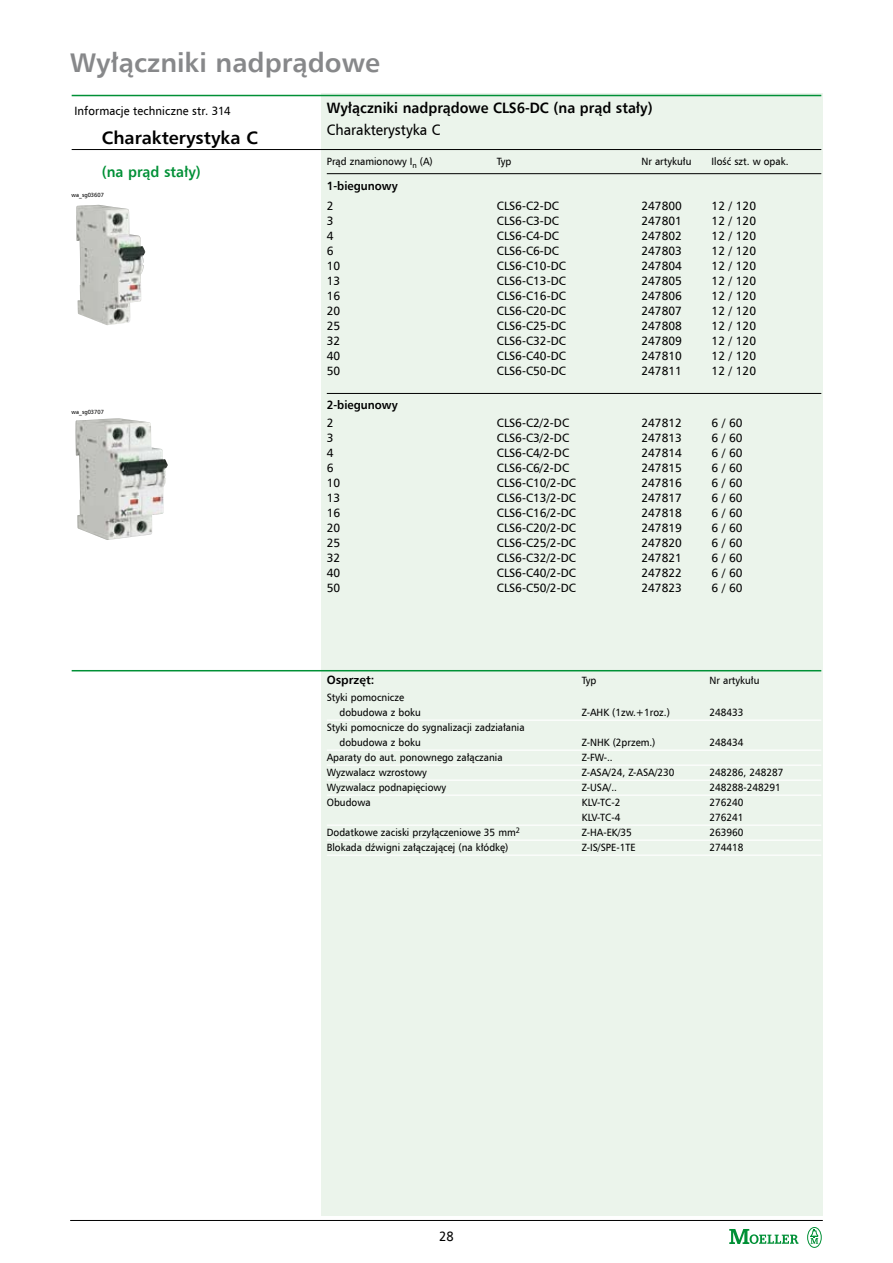
<style>
.page{position:relative;width:893px;height:1263px;background:#fff}
.page>*{position:absolute;margin:0;border:0;box-sizing:border-box;transform-origin:0 0}
.t1{font:700 27px "Humnst 777 EU";color:#87888a}
.t2{font:700 18px "Humnst 777 EU";color:#000}
.t3{font:700 15px/21.6px "Humnst 777 EU";color:#000;scale:.94 1}
.t4{font:700 15px "Humnst 777 EU";color:#009036;scale:.94 1}
.t5{font:13.5px "Humnst 777 EU";color:#000;scale:.94 1}
.t6{font:12px/15px "Humnst 777 EU";color:#000}
.t7{font:12px "Humnst 777 EU";color:#000;scale:.94 1}
.t8{font:700 12px/20px "Humnst 777 EU";color:#000;scale:.94 1}
.t9{font:700 12px "Humnst 777 EU";color:#000}
.t10{font:10.5px/15px "Humnst 777 EU";color:#000;scale:.94 1}
.t11{font:6px "Humnst 777 EU";color:#000;scale:.94 1}
.s1{font-weight:400}
</style>
<div class="page">
<hr style="left:70px;top:1220px;width:753px;height:1px;background:#000">
<svg style="left:729px;top:1229px;width:69px;height:15px"></svg>
<svg style="left:810px;top:1229px;width:9px;height:15px"></svg>
<div style="left:807px;top:1227px;width:15px;height:21px;border:1px solid #009036;border-radius:50%"></div>
<div style="left:321px;top:94px;width:502px;height:1122px;background:#ebf4eb"></div>
<hr style="left:72px;top:670px;width:749px;height:1px;background:#009036">
<hr style="left:327px;top:719px;width:494px;height:2px;background:#fff">
<hr style="left:327px;top:749px;width:494px;height:2px;background:#fff">
<hr style="left:327px;top:764px;width:494px;height:2px;background:#fff">
<hr style="left:327px;top:779px;width:494px;height:2px;background:#fff">
<hr style="left:327px;top:794px;width:494px;height:2px;background:#fff">
<hr style="left:327px;top:824px;width:494px;height:2px;background:#fff">
<hr style="left:327px;top:839px;width:494px;height:2px;background:#fff">
<hr style="left:327px;top:854px;width:494px;height:2px;background:#fff">
<hr style="left:72px;top:95px;width:749px;height:1px;background:#009036">
<hr style="left:72px;top:149px;width:749px;height:1px;background:#000">
<hr style="left:327px;top:173px;width:494px;height:1px;background:#000">
<hr style="left:327px;top:393px;width:494px;height:1px;background:#000">
<img style="left:76px;top:205px;width:69px;height:120px">
<img style="left:76px;top:418px;width:92px;height:122px">
<p class="t1" style="left:70px;top:45px;width:311px">Wyłączniki nadprądowe</p>
<p class="t7" style="left:74px;top:103px;width:168px">Informacje techniczne str. 314</p>
<p class="t2" style="left:102px;top:126px;width:158px">Charakterystyka C</p>
<p class="t4" style="left:102px;top:162px;width:107px">(na prąd stały)</p>
<p class="t11" style="left:72px;top:192px;width:36px">wa_sg03607</p>
<p class="t11" style="left:72px;top:408px;width:36px">wa_sg03707</p>
<p class="t3" style="left:327px;top:97px;width:348px">Wyłączniki nadprądowe CLS6-DC (na prąd stały)<br><span class="s1">Charakterystyka C</span></p>
<p class="t10" style="left:327px;top:153px;width:114px">Prąd znamionowy I<sub>n</sub> (A)</p>
<p class="t10" style="left:497px;top:153px;width:17px">Typ</p>
<p class="t10" style="left:641px;top:153px;width:55px">Nr artykułu</p>
<p class="t10" style="left:712px;top:153px;width:83px">Ilość szt. w opak.</p>
<p class="t8" style="left:327px;top:176px;width:77px">1-biegunowy<br><span class="s1">2</span></p>
<p class="t6" style="left:327px;top:213px;width:15px">3<br>4<br>6<br>10<br>13<br>16<br>20<br>25<br>32<br>40<br>50</p>
<p class="t6" style="left:497px;top:198px;width:64px">CLS6-C2-DC</p>
<p class="t6" style="left:641px;top:198px;width:42px">247800</p>
<p class="t6" style="left:712px;top:198px;width:46px">12 / 120</p>
<p class="t6" style="left:497px;top:213px;width:64px">CLS6-C3-DC</p>
<p class="t6" style="left:641px;top:213px;width:42px">247801</p>
<p class="t6" style="left:712px;top:213px;width:46px">12 / 120</p>
<p class="t6" style="left:497px;top:228px;width:64px">CLS6-C4-DC</p>
<p class="t6" style="left:641px;top:228px;width:42px">247802</p>
<p class="t6" style="left:712px;top:228px;width:46px">12 / 120</p>
<p class="t6" style="left:497px;top:243px;width:64px">CLS6-C6-DC</p>
<p class="t6" style="left:641px;top:243px;width:42px">247803</p>
<p class="t6" style="left:712px;top:243px;width:46px">12 / 120</p>
<p class="t6" style="left:497px;top:258px;width:70px">CLS6-C10-DC</p>
<p class="t6" style="left:641px;top:258px;width:42px">247804</p>
<p class="t6" style="left:712px;top:258px;width:46px">12 / 120</p>
<p class="t6" style="left:497px;top:273px;width:70px">CLS6-C13-DC</p>
<p class="t6" style="left:641px;top:273px;width:42px">247805</p>
<p class="t6" style="left:712px;top:273px;width:46px">12 / 120</p>
<p class="t6" style="left:497px;top:288px;width:70px">CLS6-C16-DC</p>
<p class="t6" style="left:641px;top:288px;width:42px">247806</p>
<p class="t6" style="left:712px;top:288px;width:46px">12 / 120</p>
<p class="t6" style="left:497px;top:303px;width:70px">CLS6-C20-DC</p>
<p class="t6" style="left:641px;top:303px;width:42px">247807</p>
<p class="t6" style="left:712px;top:303px;width:46px">12 / 120</p>
<p class="t6" style="left:497px;top:318px;width:70px">CLS6-C25-DC</p>
<p class="t6" style="left:641px;top:318px;width:42px">247808</p>
<p class="t6" style="left:712px;top:318px;width:46px">12 / 120</p>
<p class="t6" style="left:497px;top:333px;width:70px">CLS6-C32-DC</p>
<p class="t6" style="left:641px;top:333px;width:42px">247809</p>
<p class="t6" style="left:712px;top:333px;width:46px">12 / 120</p>
<p class="t6" style="left:497px;top:348px;width:70px">CLS6-C40-DC</p>
<p class="t6" style="left:641px;top:348px;width:42px">247810</p>
<p class="t6" style="left:712px;top:348px;width:46px">12 / 120</p>
<p class="t6" style="left:497px;top:363px;width:70px">CLS6-C50-DC</p>
<p class="t6" style="left:641px;top:363px;width:42px">247811</p>
<p class="t6" style="left:712px;top:363px;width:46px">12 / 120</p>
<p class="t8" style="left:327px;top:395px;width:77px;line-height:17.9px">2-biegunowy<br><span class="s1">2</span></p>
<p class="t6" style="left:327px;top:430px;width:15px">3<br>4<br>6<br>10<br>13<br>16<br>20<br>25<br>32<br>40<br>50</p>
<p class="t6" style="left:497px;top:415px;width:74px">CLS6-C2/2-DC</p>
<p class="t6" style="left:641px;top:415px;width:42px">247812</p>
<p class="t6" style="left:712px;top:415px;width:32px">6 / 60</p>
<p class="t6" style="left:497px;top:430px;width:74px">CLS6-C3/2-DC</p>
<p class="t6" style="left:641px;top:430px;width:42px">247813</p>
<p class="t6" style="left:712px;top:430px;width:32px">6 / 60</p>
<p class="t6" style="left:497px;top:445px;width:74px">CLS6-C4/2-DC</p>
<p class="t6" style="left:641px;top:445px;width:42px">247814</p>
<p class="t6" style="left:712px;top:445px;width:32px">6 / 60</p>
<p class="t6" style="left:497px;top:460px;width:74px">CLS6-C6/2-DC</p>
<p class="t6" style="left:641px;top:460px;width:42px">247815</p>
<p class="t6" style="left:712px;top:460px;width:32px">6 / 60</p>
<p class="t6" style="left:497px;top:475px;width:81px">CLS6-C10/2-DC</p>
<p class="t6" style="left:641px;top:475px;width:42px">247816</p>
<p class="t6" style="left:712px;top:475px;width:32px">6 / 60</p>
<p class="t6" style="left:497px;top:490px;width:81px">CLS6-C13/2-DC</p>
<p class="t6" style="left:641px;top:490px;width:42px">247817</p>
<p class="t6" style="left:712px;top:490px;width:32px">6 / 60</p>
<p class="t6" style="left:497px;top:505px;width:81px">CLS6-C16/2-DC</p>
<p class="t6" style="left:641px;top:505px;width:42px">247818</p>
<p class="t6" style="left:712px;top:505px;width:32px">6 / 60</p>
<p class="t6" style="left:497px;top:520px;width:81px">CLS6-C20/2-DC</p>
<p class="t6" style="left:641px;top:520px;width:42px">247819</p>
<p class="t6" style="left:712px;top:520px;width:32px">6 / 60</p>
<p class="t6" style="left:497px;top:535px;width:81px">CLS6-C25/2-DC</p>
<p class="t6" style="left:641px;top:535px;width:42px">247820</p>
<p class="t6" style="left:712px;top:535px;width:32px">6 / 60</p>
<p class="t6" style="left:497px;top:550px;width:81px">CLS6-C32/2-DC</p>
<p class="t6" style="left:641px;top:550px;width:42px">247821</p>
<p class="t6" style="left:712px;top:550px;width:32px">6 / 60</p>
<p class="t6" style="left:497px;top:565px;width:81px">CLS6-C40/2-DC</p>
<p class="t6" style="left:641px;top:565px;width:42px">247822</p>
<p class="t6" style="left:712px;top:565px;width:32px">6 / 60</p>
<p class="t6" style="left:497px;top:580px;width:81px">CLS6-C50/2-DC</p>
<p class="t6" style="left:641px;top:580px;width:42px">247823</p>
<p class="t6" style="left:712px;top:580px;width:32px">6 / 60</p>
<p class="t9" style="left:327px;top:672px;width:49px">Osprzęt:</p>
<p class="t10" style="left:582px;top:673px;width:17px">Typ</p>
<p class="t10" style="left:709px;top:673px;width:55px">Nr artykułu</p>
<p class="t10" style="left:340px;top:690px;width:88px;text-indent:-13px">Styki pomocnicze dobudowa z boku</p>
<p class="t10" style="left:582px;top:705px;width:95px">Z-AHK (1zw.+1roz.)</p>
<p class="t10" style="left:709px;top:705px;width:38px">248433</p>
<p class="t10" style="left:340px;top:720px;width:198px;text-indent:-13px">Styki pomocnicze do sygnalizacji zadziałania dobudowa z boku</p>
<p class="t10" style="left:582px;top:735px;width:80px">Z-NHK (2przem.)</p>
<p class="t10" style="left:709px;top:735px;width:38px">248434</p>
<p class="t10" style="left:327px;top:750px;width:189px">Aparaty do aut. ponownego załączania</p>
<p class="t10" style="left:582px;top:750px;width:34px">Z-FW-..</p>
<p class="t10" style="left:327px;top:765px;width:108px">Wyzwalacz wzrostowy</p>
<p class="t10" style="left:582px;top:765px;width:100px">Z-ASA/24, Z-ASA/230</p>
<p class="t10" style="left:709px;top:765px;width:80px">248286, 248287</p>
<p class="t10" style="left:327px;top:780px;width:129px">Wyzwalacz podnapięciowy</p>
<p class="t10" style="left:582px;top:780px;width:39px">Z-USA/..</p>
<p class="t10" style="left:709px;top:780px;width:77px">248288-248291</p>
<p class="t10" style="left:327px;top:795px;width:48px">Obudowa</p>
<p class="t10" style="left:582px;top:795px;width:42px">KLV-TC-2</p>
<p class="t10" style="left:709px;top:795px;width:38px">276240</p>
<p class="t10" style="left:582px;top:810px;width:42px">KLV-TC-4</p>
<p class="t10" style="left:709px;top:810px;width:38px">276241</p>
<p class="t10" style="left:327px;top:825px;width:207px">Dodatkowe zaciski przyłączeniowe 35 mm<sup>2</sup></p>
<p class="t10" style="left:582px;top:825px;width:55px">Z-HA-EK/35</p>
<p class="t10" style="left:709px;top:825px;width:38px">263960</p>
<p class="t10" style="left:327px;top:840px;width:195px">Blokada dźwigni załączającej (na kłódkę)</p>
<p class="t10" style="left:582px;top:840px;width:59px">Z-IS/SPE-1TE</p>
<p class="t10" style="left:709px;top:840px;width:38px">274418</p>
<p class="t5" style="left:439px;top:1227px;width:17px">28</p>
</div>
